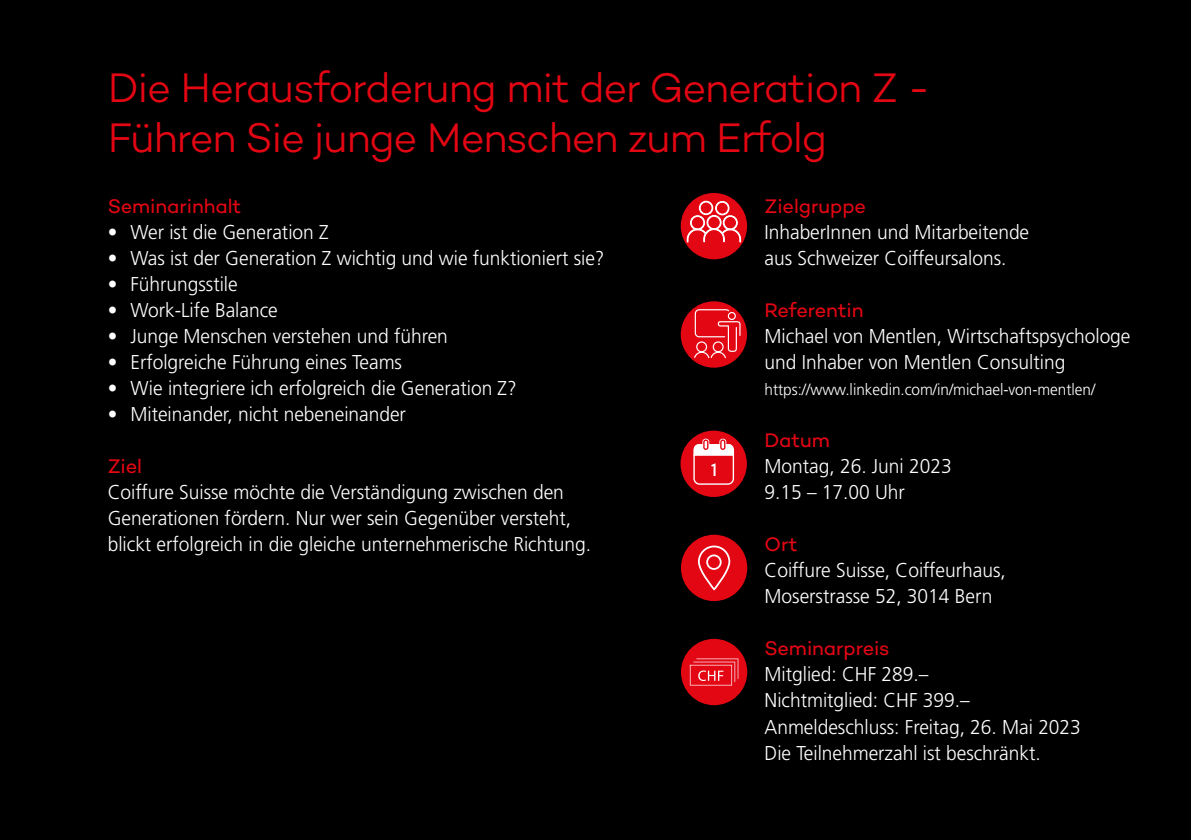
<style>
.page{position:relative;width:1191px;height:840px;background:#fff}
.page>*{position:absolute;margin:0;border:0;box-sizing:border-box;transform-origin:0 0}
.t1{font:300 42px/50.4px "Campton";letter-spacing:-.03em;color:#e30613}
.t2{font:300 20px/26px "Frutiger LT Std";color:#fff;scale:.96 1}
.t3{font:20px "Campton";letter-spacing:-.005em;color:#e30613}
.t4{font:300 16px "Frutiger LT Std";color:#fff;scale:.96 1}
</style>
<div class="page">
<div style="left:0;top:0;width:1191px;height:839px;background:#000"></div>
<div style="left:681px;top:193px;width:66px;height:66px;background:#e30613;border-radius:50%"></div>
<svg style="left:687px;top:201px;width:54px;height:41px"></svg>
<div style="left:680px;top:430px;width:67px;height:66px;background:#e30613;border-radius:50%"></div>
<svg style="left:693px;top:440px;width:41px;height:44px"></svg>
<div style="left:681px;top:534px;width:66px;height:66px;background:#e30613;border-radius:50%"></div>
<svg style="left:698px;top:545px;width:33px;height:44px"></svg>
<div style="left:681px;top:301px;width:66px;height:66px;background:#e30613;border-radius:50%"></div>
<svg style="left:693px;top:308px;width:48px;height:51px"></svg>
<div style="left:681px;top:638px;width:66px;height:66px;background:#e30613;border-radius:50%"></div>
<svg style="left:690px;top:658px;width:48px;height:27px"></svg>
<h1 class="t1" style="left:108px;top:61px;width:824px">Die Herausforderung mit der Generation Z -<br>Führen Sie junge Menschen zum Erfolg</h1>
<p class="t3" style="left:108px;top:193px;width:135px">Seminarinhalt</p>
<p class="t2" style="left:108px;top:219px;width:232px">• Wer ist die Generation Z</p>
<p class="t2" style="left:108px;top:245px;width:519px">• Was ist der Generation Z wichtig und wie funktioniert sie?</p>
<p class="t2" style="left:108px;top:271px;width:137px">• Führungsstile</p>
<p class="t2" style="left:108px;top:297px;width:179px">• Work-Life Balance</p>
<p class="t2" style="left:108px;top:323px;width:356px">• Junge Menschen verstehen und führen</p>
<p class="t2" style="left:108px;top:349px;width:308px">• Erfolgreiche Führung eines Teams</p>
<p class="t2" style="left:108px;top:375px;width:427px">• Wie integriere ich erfolgreich die Generation Z?</p>
<p class="t2" style="left:108px;top:401px;width:312px">• Miteinander, nicht nebeneinander</p>
<p class="t3" style="left:108px;top:453px;width:36px">Ziel</p>
<p class="t2" style="left:108px;top:479px;width:505px">Coiffure Suisse möchte die Verständigung zwischen den<br>Generationen fördern. Nur wer sein Gegenüber versteht, blickt erfolgreich in die gleiche unternehmerische Richtung.</p>
<p class="t3" style="left:764px;top:193px;width:103px">Zielgruppe</p>
<p class="t2" style="left:764px;top:219px;width:277px">InhaberInnen und Mitarbeitende aus Schweizer Coiffeursalons.</p>
<p class="t3" style="left:764px;top:297px;width:101px">Referentin</p>
<p class="t2" style="left:764px;top:323px;width:383px">Michael von Mentlen, Wirtschaftspsychologe und Inhaber von Mentlen Consulting</p>
<p class="t4" style="left:764px;top:380px;width:346px">https://www.linkedin.com/in/michael-von-mentlen/</p>
<p class="t3" style="left:764px;top:427px;width:67px">Datum</p>
<p class="t2" style="left:764px;top:453px;width:196px">Montag, 26. Juni 2023<br>9.15 – 17.00 Uhr</p>
<p class="t3" style="left:764px;top:531px;width:34px">Ort</p>
<p class="t2" style="left:764px;top:557px;width:253px">Coiffure Suisse, Coiffeurhaus,<br>Moserstrasse 52, 3014 Bern</p>
<p class="t3" style="left:764px;top:635px;width:127px">Seminarpreis</p>
<p class="t2" style="left:764px;top:661px;width:331px">Mitglied: CHF 289.–<br>Nichtmitglied: CHF 399.–<br>Anmeldeschluss: Freitag, 26. Mai 2023<br>Die Teilnehmerzahl ist beschränkt.</p>
</div>
